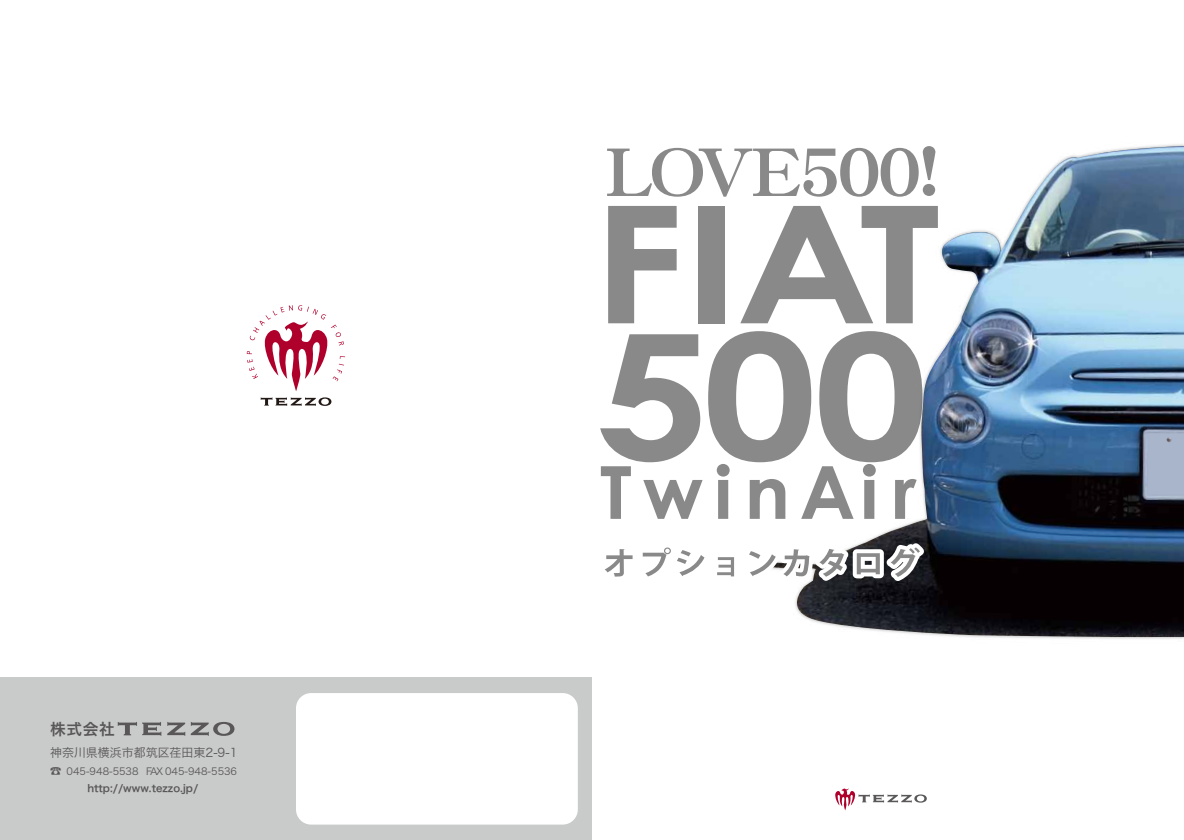
<style>
.page{position:relative;width:1184px;height:840px;background:#fff}
.page>*{position:absolute;margin:0;border:0;box-sizing:border-box;transform-origin:0 0}
.t1{font:700 173.8px "Century Gothic";color:#898989;scale:1.18 1}
.t2{font:700 163.4px "Century Gothic";color:#898989;scale:1.18 1}
.t3{font:700 73.2px "Century Gothic";letter-spacing:.145em;color:#898989}
.t4{font:65.7px "DFHS Mincho W9 WING RKSJ H";letter-spacing:-.02em;color:#898989}
.t5{font:15.7px "Hira Kaku Pro W6";color:#595757}
.t6{font:12px "Hira Kaku Pro W3";color:#595757}
.t7{font:10.1px "Hira Kaku Pro W6";color:#595757}
.t8{font:9.9px "Hira Kaku Pro W3";color:#595757}
.s1{font-family:"Koz Go Pro";font-size:11.3px}
</style>
<div class="page">
<div style="left:0;top:678px;width:592px;height:162px;background:#c9caca"></div>
<div style="left:296px;top:693px;width:282px;height:132px;background:#fff;border-radius:15px"></div>
<svg style="left:118px;top:722px;width:43px;height:14px"></svg>
<svg style="left:167px;top:722px;width:18px;height:14px"></svg>
<svg style="left:191px;top:722px;width:43px;height:14px"></svg>
<svg style="left:835px;top:788px;width:92px;height:22px"></svg>
<img style="left:795px;top:146px;width:389px;height:491px">
<div style="left:1148px;top:433px;width:36px;height:62px;background:#a8b5ca"></div>
<svg style="left:605px;top:547px;width:129px;height:30px"></svg>
<svg style="left:749px;top:543px;width:175px;height:38px"></svg>
<svg style="left:261px;top:397px;width:70px;height:9px"></svg>
<svg style="left:247px;top:305px;width:98px;height:86px"></svg>
<h3 class="t5" style="left:50px;top:715px;width:66px">株式会社</h3>
<p class="t6" style="left:50px;top:742px;width:189px">神奈川県横浜市都筑区荏田東2-9-1</p>
<p class="t8" style="left:50px;top:762px;width:189px"><span class="s1">☎</span> 045-948-5538 FAX 045-948-5536</p>
<p class="t7" style="left:87px;top:779px;width:112px">http://www.tezzo.jp/</p>
<h3 class="t4" style="left:606px;top:139px;width:333px">LOVE500!</h3>
<h2 class="t2" style="left:592px;top:140px;width:297px">FIAT</h2>
<h1 class="t1" style="left:595px;top:264px;width:283px">500</h1>
<h3 class="t3" style="left:600px;top:437px;width:318px">TwinAir</h3>
</div>
